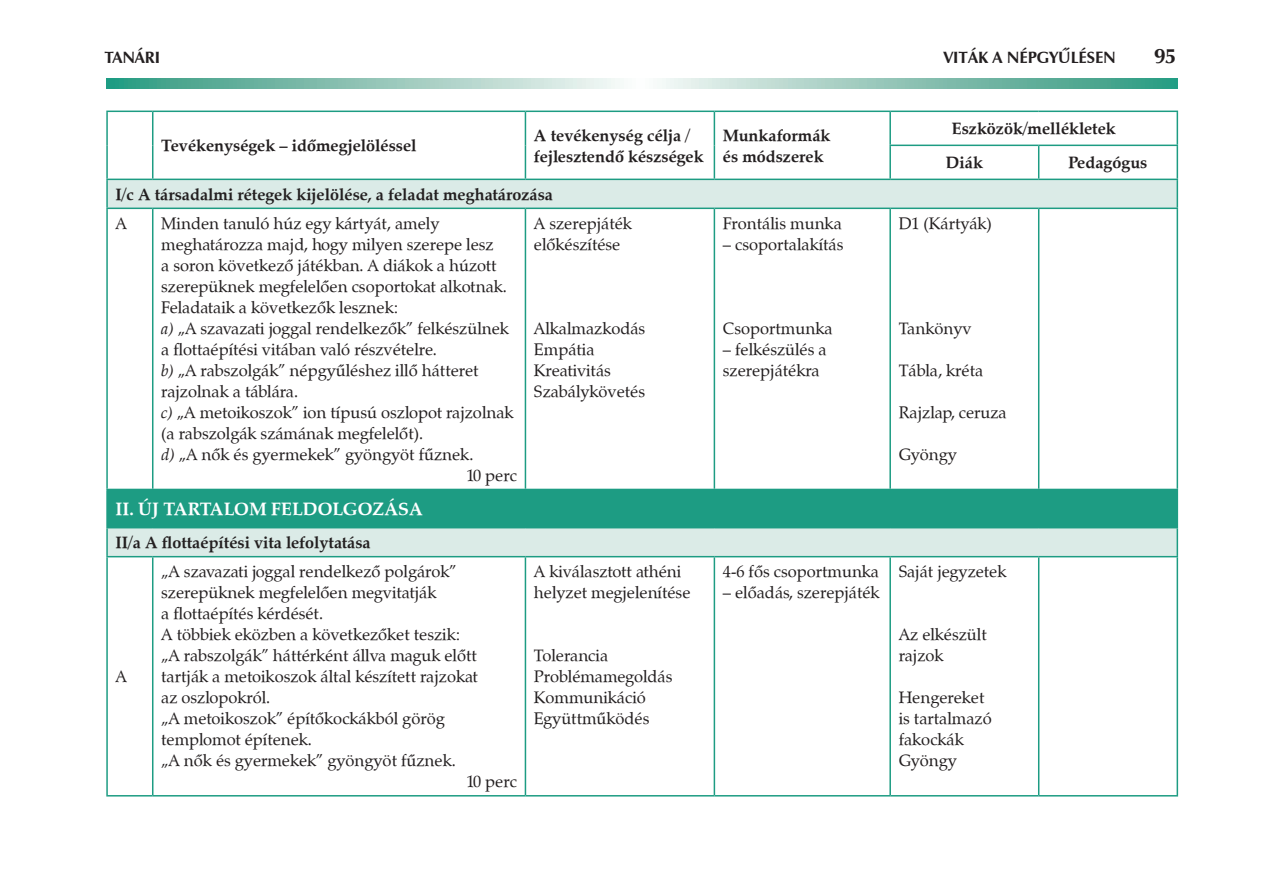
<style>
.page{position:relative;width:1263px;height:893px;background:#fff}
.page>*{position:absolute;margin:0;border:0;box-sizing:border-box;transform-origin:0 0}
.t1{font:700 21px "Zapf Humanist 601 PFL";color:#231f20}
.t2{font:700 18px "Zapf Calligraphic 801 PFL";color:#fff}
.t3{font:16.5px/21px "Zapf Calligraphic 801 PFL";color:#231f20}
.t4{font:700 16.5px/21px "Zapf Calligraphic 801 PFL";color:#231f20}
.t5{font:700 16.5px "Zapf Humanist 601 PFL";color:#231f20}
.s1{font-style:italic}
</style>
<div class="page">
<svg style="left:106px;top:78px;width:1072px;height:11px;background:#91c6b8"></svg>
<svg style="left:108px;top:180px;width:1068px;height:376px"></svg>
<div style="left:107px;top:489px;width:1070px;height:39px;background:#1d9c83"></div>
<hr style="left:106px;top:180px;width:2px;height:28px;background:#1d9c83">
<hr style="left:1176px;top:180px;width:2px;height:28px;background:#1d9c83">
<hr style="left:106px;top:208px;width:47px;height:1px;background:#1d9c83">
<hr style="left:106px;top:209px;width:2px;height:280px;background:#1d9c83">
<hr style="left:153px;top:208px;width:372px;height:1px;background:#1d9c83">
<hr style="left:152px;top:209px;width:1px;height:280px;background:#1d9c83">
<hr style="left:525px;top:208px;width:189px;height:1px;background:#1d9c83">
<hr style="left:525px;top:209px;width:1px;height:280px;background:#1d9c83">
<hr style="left:714px;top:208px;width:176px;height:1px;background:#1d9c83">
<hr style="left:714px;top:209px;width:1px;height:280px;background:#1d9c83">
<hr style="left:890px;top:208px;width:149px;height:1px;background:#1d9c83">
<hr style="left:889px;top:209px;width:2px;height:280px;background:#1d9c83">
<hr style="left:1039px;top:208px;width:139px;height:1px;background:#1d9c83">
<hr style="left:1038px;top:209px;width:1px;height:280px;background:#1d9c83">
<hr style="left:1176px;top:209px;width:2px;height:280px;background:#1d9c83">
<hr style="left:106px;top:489px;width:47px;height:1px;background:#1d9c83">
<hr style="left:106px;top:490px;width:2px;height:37px;background:#1d9c83">
<hr style="left:1039px;top:489px;width:139px;height:1px;background:#1d9c83">
<hr style="left:1176px;top:490px;width:2px;height:37px;background:#1d9c83">
<hr style="left:106px;top:527px;width:47px;height:1px;background:#1d9c83">
<hr style="left:106px;top:528px;width:2px;height:28px;background:#1d9c83">
<hr style="left:1039px;top:527px;width:139px;height:1px;background:#1d9c83">
<hr style="left:1176px;top:528px;width:2px;height:28px;background:#1d9c83">
<hr style="left:106px;top:556px;width:47px;height:1px;background:#1d9c83">
<hr style="left:106px;top:557px;width:2px;height:238px;background:#1d9c83">
<hr style="left:153px;top:556px;width:372px;height:1px;background:#1d9c83">
<hr style="left:152px;top:557px;width:1px;height:238px;background:#1d9c83">
<hr style="left:525px;top:556px;width:189px;height:1px;background:#1d9c83">
<hr style="left:525px;top:557px;width:1px;height:238px;background:#1d9c83">
<hr style="left:714px;top:556px;width:176px;height:1px;background:#1d9c83">
<hr style="left:714px;top:557px;width:1px;height:238px;background:#1d9c83">
<hr style="left:890px;top:556px;width:149px;height:1px;background:#1d9c83">
<hr style="left:889px;top:557px;width:2px;height:238px;background:#1d9c83">
<hr style="left:1039px;top:556px;width:139px;height:1px;background:#1d9c83">
<hr style="left:1038px;top:557px;width:1px;height:238px;background:#1d9c83">
<hr style="left:1176px;top:557px;width:2px;height:238px;background:#1d9c83">
<hr style="left:106px;top:795px;width:47px;height:1px;background:#1d9c83">
<hr style="left:153px;top:795px;width:372px;height:1px;background:#1d9c83">
<hr style="left:525px;top:795px;width:189px;height:1px;background:#1d9c83">
<hr style="left:714px;top:795px;width:176px;height:1px;background:#1d9c83">
<hr style="left:890px;top:795px;width:149px;height:1px;background:#1d9c83">
<hr style="left:1039px;top:795px;width:139px;height:1px;background:#1d9c83">
<hr style="left:106px;top:111px;width:47px;height:1px;background:#1d9c83">
<hr style="left:106px;top:112px;width:2px;height:33px;background:#1d9c83">
<hr style="left:153px;top:111px;width:372px;height:1px;background:#1d9c83">
<hr style="left:152px;top:112px;width:1px;height:33px;background:#1d9c83">
<hr style="left:525px;top:111px;width:189px;height:1px;background:#1d9c83">
<hr style="left:525px;top:112px;width:1px;height:33px;background:#1d9c83">
<hr style="left:714px;top:111px;width:176px;height:1px;background:#1d9c83">
<hr style="left:714px;top:112px;width:1px;height:33px;background:#1d9c83">
<hr style="left:106px;top:145px;width:2px;height:34px;background:#1d9c83">
<hr style="left:152px;top:145px;width:1px;height:34px;background:#1d9c83">
<hr style="left:525px;top:145px;width:1px;height:34px;background:#1d9c83">
<hr style="left:714px;top:145px;width:1px;height:34px;background:#1d9c83">
<hr style="left:106px;top:179px;width:47px;height:1px;background:#1d9c83">
<hr style="left:153px;top:179px;width:372px;height:1px;background:#1d9c83">
<hr style="left:525px;top:179px;width:189px;height:1px;background:#1d9c83">
<hr style="left:714px;top:179px;width:176px;height:1px;background:#1d9c83">
<hr style="left:890px;top:111px;width:149px;height:1px;background:#1d9c83">
<hr style="left:889px;top:112px;width:2px;height:33px;background:#1d9c83">
<hr style="left:1039px;top:111px;width:139px;height:1px;background:#1d9c83">
<hr style="left:1176px;top:112px;width:2px;height:33px;background:#1d9c83">
<hr style="left:889px;top:145px;width:150px;height:1px;background:#1d9c83">
<hr style="left:889px;top:146px;width:2px;height:33px;background:#1d9c83">
<hr style="left:1039px;top:145px;width:139px;height:1px;background:#1d9c83">
<hr style="left:1038px;top:146px;width:1px;height:33px;background:#1d9c83">
<hr style="left:1176px;top:146px;width:2px;height:33px;background:#1d9c83">
<hr style="left:890px;top:179px;width:149px;height:1px;background:#1d9c83">
<hr style="left:1039px;top:179px;width:139px;height:1px;background:#1d9c83">
<p class="t5" style="left:105px;top:47px;width:57px">TANÁRI</p>
<p class="t5" style="left:943px;top:47px;width:174px">VITÁK A NÉPGYŰLÉSEN</p>
<p class="t1" style="left:1154px;top:42px;width:24px">95</p>
<p class="t4" style="left:161px;top:135px;width:257px">Tevékenységek – időmegjelöléssel</p>
<p class="t4" style="left:534px;top:125px;width:171px">A tevékenység célja / fejlesztendő készségek</p>
<p class="t4" style="left:723px;top:125px;width:109px">Munkaformák és módszerek</p>
<p class="t4" style="left:946px;top:111px;width:171px;line-height:34px;text-indent:6px">Eszközök/mellékletek<br>Diák</p>
<p class="t4" style="left:1068px;top:152px;width:80px">Pedagógus</p>
<p class="t4" style="left:116px;top:184px;width:439px">I/c A társadalmi rétegek kijelölése, a feladat meghatározása</p>
<p class="t3" style="left:116px;top:213px;width:13px">A</p>
<p class="t3" style="left:161px;top:213px;width:280px">Minden tanuló húz egy kártyát, amely</p>
<p class="t3" style="left:161px;top:234px;width:334px">meghatározza majd, hogy milyen szerepe lesz</p>
<p class="t3" style="left:161px;top:255px;width:337px">a soron következő játékban. A diákok a húzott</p>
<p class="t3" style="left:161px;top:276px;width:347px">szerepüknek megfelelően csoportokat alkotnak.</p>
<p class="t3" style="left:161px;top:297px;width:238px">Feladataik a következők lesznek:</p>
<p class="t3" style="left:161px;top:318px;width:349px"><span class="s1">a)</span> „A szavazati joggal rendelkezők” felkészülnek</p>
<p class="t3" style="left:161px;top:339px;width:277px">a flottaépítési vitában való részvételre.</p>
<p class="t3" style="left:161px;top:360px;width:319px"><span class="s1">b)</span> „A rabszolgák” népgyűléshez illő hátteret</p>
<p class="t3" style="left:161px;top:381px;width:138px">rajzolnak a táblára.</p>
<p class="t3" style="left:161px;top:402px;width:354px"><span class="s1">c)</span> „A metoikoszok” ion típusú oszlopot rajzolnak</p>
<p class="t3" style="left:161px;top:423px;width:263px">(a rabszolgák számának megfelelőt).</p>
<p class="t3" style="left:161px;top:444px;width:314px"><span class="s1">d)</span> „A nők és gyermekek” gyöngyöt fűznek.</p>
<p class="t3" style="left:467px;top:465px;width:52px">10 perc</p>
<p class="t3" style="left:534px;top:213px;width:100px">A szerepjáték előkészítése</p>
<p class="t3" style="left:534px;top:318px;width:113px">Alkalmazkodás<br>Empátia<br>Kreativitás<br>Szabálykövetés</p>
<p class="t2" style="left:116px;top:498px;width:62px">II. Új tartalom</p>
<p class="t2" style="left:271px;top:498px;width:101px">feldolgozása</p>
<p class="t4" style="left:116px;top:532px;width:257px">II/a A flottaépítési vita lefolytatása</p>
<p class="t3" style="left:116px;top:666px;width:13px">A</p>
<p class="t3" style="left:161px;top:561px;width:297px">„A szavazati joggal rendelkező polgárok”</p>
<p class="t3" style="left:161px;top:582px;width:277px">szerepüknek megfelelően megvitatják</p>
<p class="t3" style="left:161px;top:603px;width:163px">a flottaépítés kérdését.</p>
<p class="t3" style="left:161px;top:624px;width:300px">A többiek eközben a következőket teszik:</p>
<p class="t3" style="left:161px;top:645px;width:317px">„A rabszolgák” háttérként állva maguk előtt</p>
<p class="t3" style="left:161px;top:666px;width:318px">tartják a metoikoszok által készített rajzokat</p>
<p class="t3" style="left:161px;top:687px;width:110px">az oszlopokról.</p>
<p class="t3" style="left:161px;top:708px;width:285px">„A metoikoszok” építőkockákból görög</p>
<p class="t3" style="left:161px;top:729px;width:152px">templomot építenek.</p>
<p class="t3" style="left:161px;top:750px;width:296px">„A nők és gyermekek” gyöngyöt fűznek.</p>
<p class="t3" style="left:467px;top:771px;width:52px">10 perc</p>
<p class="t3" style="left:534px;top:561px;width:158px">A kiválasztott athéni helyzet megjelenítése</p>
<p class="t3" style="left:534px;top:645px;width:140px">Tolerancia<br>Problémamegoldás<br>Kommunikáció<br>Együttműködés</p>
<p class="t3" style="left:723px;top:213px;width:120px">Frontális munka</p>
<p class="t3" style="left:723px;top:234px;width:122px">– csoportalakítás</p>
<p class="t3" style="left:723px;top:318px;width:111px">Csoportmunka</p>
<p class="t3" style="left:723px;top:339px;width:105px">– felkészülés a szerepjátékra</p>
<p class="t3" style="left:899px;top:213px;width:95px">D1 (Kártyák)</p>
<p class="t3" style="left:899px;top:318px;width:74px">Tankönyv</p>
<p class="t3" style="left:899px;top:360px;width:86px">Tábla, kréta</p>
<p class="t3" style="left:899px;top:402px;width:110px">Rajzlap, ceruza</p>
<p class="t3" style="left:899px;top:444px;width:60px">Gyöngy</p>
<p class="t3" style="left:723px;top:561px;width:158px">4-6 fős csoportmunka</p>
<p class="t3" style="left:723px;top:582px;width:158px">– előadás, szerepjáték</p>
<p class="t3" style="left:899px;top:561px;width:109px">Saját jegyzetek</p>
<p class="t3" style="left:899px;top:624px;width:90px">Az elkészült rajzok</p>
<p class="t3" style="left:899px;top:687px;width:94px">Hengereket is tartalmazó fakockák<br>Gyöngy</p>
</div>
